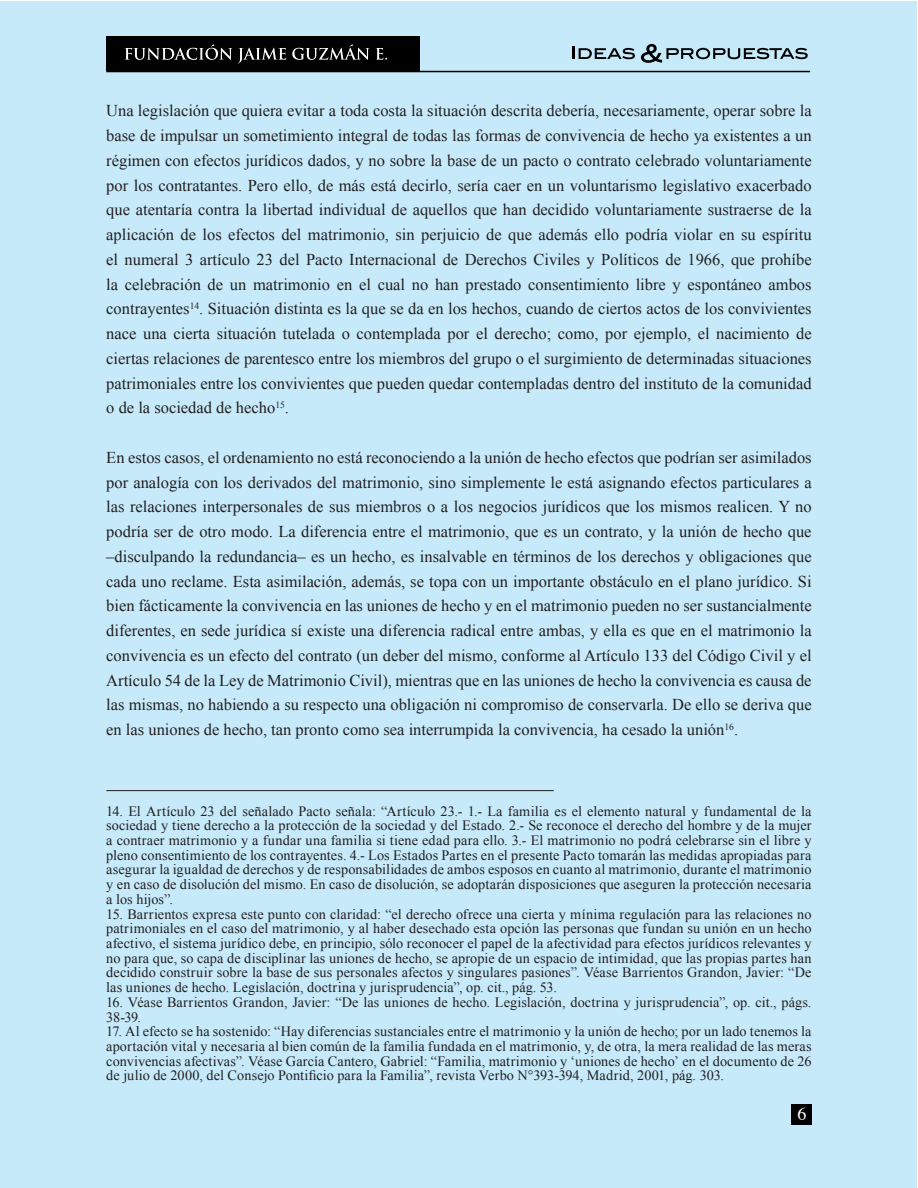
<style>
.page{position:relative;width:918px;height:1188px;background:#fff}
.page>*{position:absolute;margin:0;border:0;box-sizing:border-box;transform-origin:0 0}
.t1{font:18px "Times";color:#fff}
.t2{font:16.5px/24.8px "Times New Roman";color:#231f20;text-align:justify}
.t3{font:14.25px/14.7px "Times New Roman";letter-spacing:.005em;color:#231f20;text-align:justify}
</style>
<div class="page">
<div style="left:0;top:2px;width:916px;height:1186px;background:#c6eafa"></div>
<svg style="left:573px;top:46px;width:62px;height:13px"></svg>
<svg style="left:641px;top:44px;width:167px;height:19px"></svg>
<div style="left:106px;top:36px;width:313px;height:35px;background:#000"></div>
<svg style="left:125px;top:44px;width:107px;height:16px"></svg>
<svg style="left:238px;top:48px;width:48px;height:16px"></svg>
<svg style="left:292px;top:44px;width:77px;height:16px"></svg>
<svg style="left:376px;top:48px;width:11px;height:12px"></svg>
<hr style="left:106px;top:71px;width:704px;height:1px;background:#000">
<div style="left:792px;top:1104px;width:20px;height:20px;background:#000"></div>
<hr style="left:106px;top:790px;width:448px;height:1px;background:#231f20">
<p class="t2" style="left:106px;top:98px;width:707px">Una legislación que quiera evitar a toda costa la situación descrita debería, necesariamente, operar sobre la base de impulsar un sometimiento integral de todas las formas de convivencia de hecho ya existentes a un régimen con efectos jurídicos dados, y no sobre la base de un pacto o contrato celebrado voluntariamente por los contratantes. Pero ello, de más está decirlo, sería caer en un voluntarismo legislativo exacerbado que atentaría contra la libertad individual de aquellos que han decidido voluntariamente sustraerse de la aplicación de los efectos del matrimonio, sin perjuicio de que además ello podría violar en su espíritu el numeral 3 artículo 23 del Pacto Internacional de Derechos Civiles y Políticos de 1966, que prohíbe la celebración de un matrimonio en el cual no han prestado consentimiento libre y espontáneo ambos contrayentes<sup>14</sup>. Situación distinta es la que se da en los hechos, cuando de ciertos actos de los convivientes nace una cierta situación tutelada o contemplada por el derecho; como, por ejemplo, el nacimiento de ciertas relaciones de parentesco entre los miembros del grupo o el surgimiento de determinadas situaciones patrimoniales entre los convivientes que pueden quedar contempladas dentro del instituto de la comunidad o de la sociedad de hecho<sup>15</sup>.</p>
<p class="t2" style="left:106px;top:445px;width:707px">En estos casos, el ordenamiento no está reconociendo a la unión de hecho efectos que podrían ser asimilados por analogía con los derivados del matrimonio, sino simplemente le está asignando efectos particulares a las relaciones interpersonales de sus miembros o a los negocios jurídicos que los mismos realicen. Y no podría ser de otro modo. La diferencia entre el matrimonio, que es un contrato, y la unión de hecho que –disculpando la redundancia– es un hecho, es insalvable en términos de los derechos y obligaciones que cada uno reclame. Esta asimilación, además, se topa con un importante obstáculo en el plano jurídico. Si bien fácticamente la convivencia en las uniones de hecho y en el matrimonio pueden no ser sustancialmente diferentes, en sede jurídica sí existe una diferencia radical entre ambas, y ella es que en el matrimonio la convivencia es un efecto del contrato (un deber del mismo, conforme al Artículo 133 del Código Civil y el Artículo 54 de la Ley de Matrimonio Civil), mientras que en las uniones de hecho la convivencia es causa de las mismas, no habiendo a su respecto una obligación ni compromiso de conservarla. De ello se deriva que en las uniones de hecho, tan pronto como sea interrumpida la convivencia, ha cesado la unión<sup>16</sup>.</p>
<p class="t3" style="left:106px;top:803px;width:707px">14. El Artículo 23 del señalado Pacto señala: “Artículo 23.- 1.- La familia es el elemento natural y fundamental de la sociedad y tiene derecho a la protección de la sociedad y del Estado. 2.- Se reconoce el derecho del hombre y de la mujer a contraer matrimonio y a fundar una familia si tiene edad para ello. 3.- El matrimonio no podrá celebrarse sin el libre y pleno consentimiento de los contrayentes. 4.- Los Estados Partes en el presente Pacto tomarán las medidas apropiadas para asegurar la igualdad de derechos y de responsabilidades de ambos esposos en cuanto al matrimonio, durante el matrimonio y en caso de disolución del mismo. En caso de disolución, se adoptarán disposiciones que aseguren la protección necesaria a los hijos”.</p>
<p class="t3" style="left:106px;top:906px;width:707px">15. Barrientos expresa este punto con claridad: “el derecho ofrece una cierta y mínima regulación para las relaciones no patrimoniales en el caso del matrimonio, y al haber desechado esta opción las personas que fundan su unión en un hecho afectivo, el sistema jurídico debe, en principio, sólo reconocer el papel de la afectividad para efectos jurídicos relevantes y no para que, so capa de disciplinar las uniones de hecho, se apropie de un espacio de intimidad, que las propias partes han decidido construir sobre la base de sus personales afectos y singulares pasiones”. Véase Barrientos Grandon, Javier: “De las uniones de hecho. Legislación, doctrina y jurisprudencia”, op. cit., pág. 53.</p>
<p class="t3" style="left:106px;top:994px;width:707px">16. Véase Barrientos Grandon, Javier: “De las uniones de hecho. Legislación, doctrina y jurisprudencia”, op. cit., págs.<br>38-39.</p>
<p class="t3" style="left:106px;top:1024px;width:707px">17. Al efecto se ha sostenido: “Hay diferencias sustanciales entre el matrimonio y la unión de hecho; por un lado tenemos la aportación vital y necesaria al bien común de la familia fundada en el matrimonio, y, de otra, la mera realidad de las meras convivencias afectivas”. Véase García Cantero, Gabriel: “Familia, matrimonio y ‘uniones de hecho’ en el documento de 26 de julio de 2000, del Consejo Pontificio para la Familia”, revista Verbo N°393-394, Madrid, 2001, pág. 303.</p>
<p class="t1" style="left:797px;top:1097px;width:10px">6</p>
</div>
